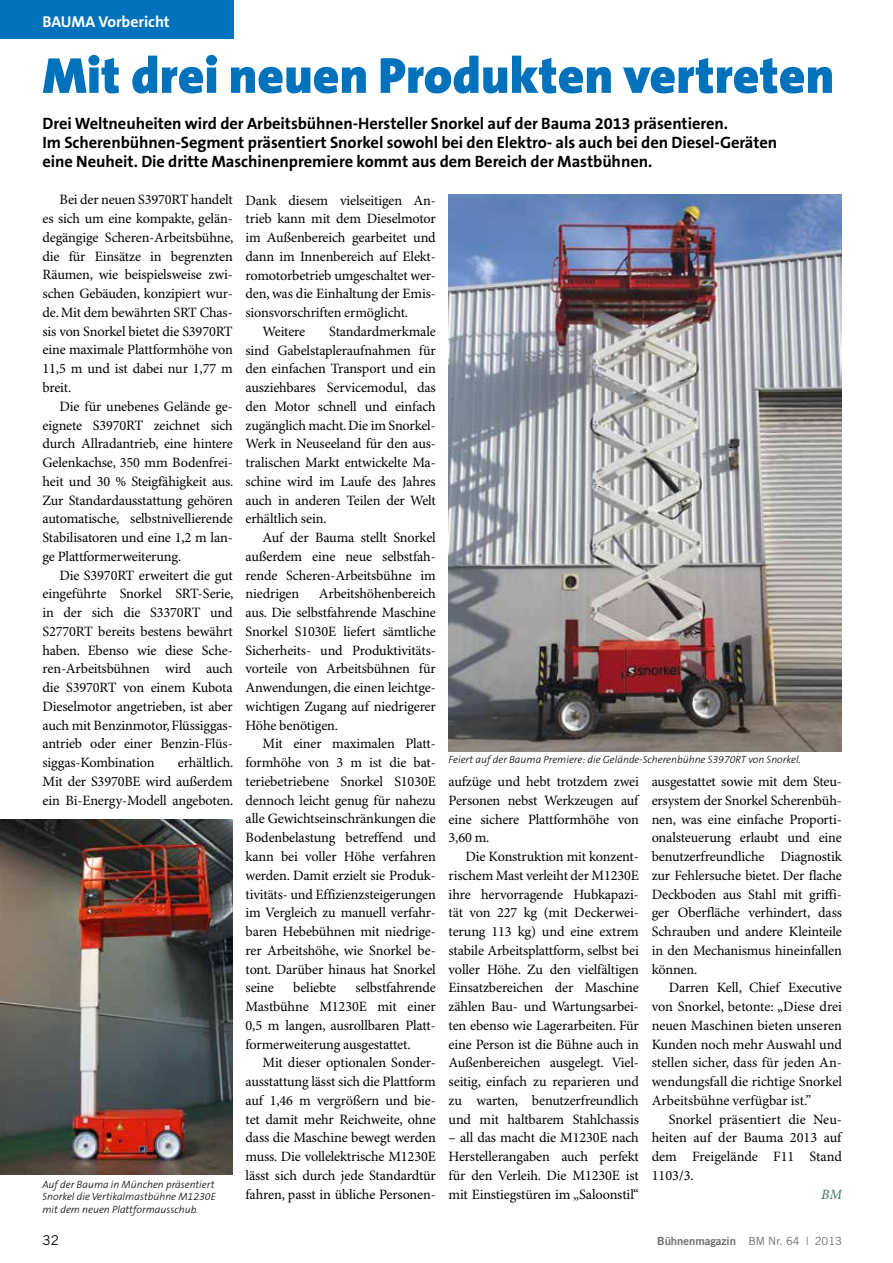
<style>
.page{position:relative;width:893px;height:1263px;background:#fff}
.page>*{position:absolute;margin:0;border:0;box-sizing:border-box;transform-origin:0 0}
.t1{font:900 51px "The Sans B9";color:#0071bb}
.t2{font:700 16.5px/18.8px "The Sans B7";letter-spacing:-.005em;color:#000}
.t3{font:700 15.75px "The Sans B7";color:#fff}
.t4{font:14.25px/18.8px "Minion Pro";letter-spacing:-.01em;color:#000;text-align:justify}
.t5{font:italic 14.25px "Minion Pro";color:#3f765e}
.t6{font:13.5px "Trade Gothic";color:#000}
.t7{font:11.25px "Trade Gothic Bold Two";color:#6e6e6e}
.t8{font:italic 300 10.5px/12.3px "The Sans B3";color:#000}
.s1{font-family:"Trade Gothic"}
</style>
<div class="page">
<div style="left:0;top:0;width:234px;height:39px;background:#0071bb"></div>
<img style="left:449px;top:195px;width:393px;height:556px">
<img style="left:0;top:819px;width:233px;height:356px">
<p class="t3" style="left:43px;top:14px;width:129px">BAUMA Vorbericht</p>
<h1 class="t1" style="left:43px;top:48px;width:793px">Mit drei neuen Produkten vertreten</h1>
<p class="t2" style="left:43px;top:115px;width:736px">Drei Weltneuheiten wird der Arbeitsbühnen-Hersteller Snorkel auf der Bauma 2013 präsentieren.<br>Im Scherenbühnen-Segment präsentiert Snorkel sowohl bei den Elektro- als auch bei den Diesel-Geräten eine Neuheit. Die dritte Maschinenpremiere kommt aus dem Bereich der Mastbühnen.</p>
<p class="t4" style="left:43px;top:191px;width:193px;text-indent:17px">Bei der neuen S3970RT handelt es sich um eine kompakte, gelän&shy;degängige Scheren-Arbeitsbühne, die für Einsätze in begrenzten Räumen, wie beispielsweise zwi&shy;schen Gebäuden, konzipiert wur&shy;de. Mit dem bewährten SRT Chas&shy;sis von Snorkel bietet die S3970RT eine maximale Plattformhöhe von 11,5 m und ist dabei nur 1,77 m breit.</p>
<p class="t4" style="left:43px;top:397px;width:193px;text-indent:17px">Die für unebenes Gelände ge&shy;eignete S3970RT zeichnet sich durch Allradantrieb, eine hintere Gelenkachse, 350 mm Bodenfrei&shy;heit und 30 % Steigfähigkeit aus.<br>Zur Standardausstattung gehören automatische, selbstnivellierende Stabilisatoren und eine 1,2 m lan&shy;ge Plattformerweiterung.</p>
<p class="t4" style="left:43px;top:566px;width:193px;text-indent:17px">Die S3970RT erweitert die gut eingeführte Snorkel SRT-Serie, in der sich die S3370RT und S2770RT bereits bestens bewährt haben. Ebenso wie diese Sche&shy;ren-Arbeitsbühnen wird auch die S3970RT von einem Kubota Dieselmotor angetrieben, ist aber auch mit Benzinmotor, Flüssiggas&shy;antrieb oder einer Benzin-Flüs&shy;siggas-Kombination</p>
<p class="t4" style="left:246px;top:191px;width:192px">Dank diesem vielseitigen An-</p>
<p class="t4" style="left:246px;top:210px;width:192px">trieb kann mit dem Dieselmotor</p>
<p class="t4" style="left:246px;top:229px;width:192px">im Außenbereich gearbeitet und</p>
<p class="t4" style="left:246px;top:247px;width:192px">dann im Innenbereich auf Elekt-</p>
<p class="t4" style="left:246px;top:266px;width:192px">romotorbetrieb umgeschaltet wer-</p>
<p class="t4" style="left:246px;top:285px;width:192px">den, was die Einhaltung der Emis-</p>
<p class="t4" style="left:246px;top:304px;width:164px">sionsvorschriften ermöglicht.</p>
<p class="t4" style="left:263px;top:322px;width:44px">Weitere</p>
<p class="t4" style="left:246px;top:322px;width:192px;text-indent:84px">Standardmerkmale sind Gabelstapleraufnahmen für den einfachen Transport und ein ausziehbares Servicemodul, das den Motor schnell und einfach zugänglich macht. Die im Snorkel-Werk in Neuseeland für den aus&shy;tralischen Markt entwickelte Ma&shy;schine wird im Laufe des Jahres auch in anderen Teilen der Welt erhältlich sein.</p>
<p class="t4" style="left:246px;top:529px;width:192px;text-indent:17px">Auf der Bauma stellt Snorkel außerdem eine neue selbstfah&shy;rende Scheren-Arbeitsbühne im niedrigen</p>
<p class="t4" style="left:246px;top:585px;width:192px;text-indent:73px">Arbeitshöhenbereich aus. Die selbstfahrende Maschine Snorkel S1030E liefert sämtliche Sicherheits- und Produktivitäts&shy;vorteile von Arbeitsbühnen für Anwendungen, die einen leichtge&shy;wichtigen Zugang auf niedrigerer Höhe benötigen.</p>
<p class="t4" style="left:246px;top:735px;width:192px;text-indent:17px">Mit einer maximalen Platt&shy;formhöhe von 3 m ist die bat&shy;teriebetriebene Snorkel S1030E dennoch leicht genug für nahezu alle Gewichtseinschränkungen die Bodenbelastung betreffend und kann bei voller Höhe verfahren werden. Damit erzielt sie Produk&shy;tivitäts- und Effizienzsteigerungen im Vergleich zu manuell verfahr&shy;baren Hebebühnen mit niedrige&shy;rer Arbeitshöhe, wie Snorkel be&shy;tont. Darüber hinaus hat Snorkel seine</p>
<p class="t8" style="left:449px;top:753px;width:354px">Feiert auf der Bauma Premiere: die Gelände-Scherenbühne S3970RT von Snorkel.</p>
<p class="t4" style="left:43px;top:754px;width:193px;text-indent:135px">erhältlich.<br>Mit der S3970BE wird außerdem ein Bi-Energy-Modell angeboten.</p>
<p class="t4" style="left:449px;top:773px;width:192px">aufzüge und hebt trotzdem zwei Personen nebst Werkzeugen auf eine sichere Plattformhöhe von 3,60 m.</p>
<p class="t4" style="left:449px;top:848px;width:192px;text-indent:17px">Die Konstruktion mit konzent&shy;rischem Mast verleiht der M1230E ihre hervorragende Hubkapazi&shy;tät von 227 kg (mit Deckerwei&shy;terung 113 kg) und eine extrem stabile Arbeitsplattform, selbst bei voller Höhe. Zu den vielfältigen Einsatzbereichen der Maschine zählen Bau- und Wartungsarbei&shy;ten ebenso wie Lagerarbeiten. Für eine Person ist die Bühne auch in Außenbereichen ausgelegt. Viel&shy;seitig, einfach zu reparieren und zu warten, benutzerfreundlich und mit haltbarem Stahlchassis</p>
<p class="t4" style="left:449px;top:1129px;width:192px">– all das macht die M1230E nach Herstellerangaben auch perfekt für den Verleih. Die M1230E ist mit Einstiegstüren im „Saloonstil“</p>
<p class="t4" style="left:652px;top:773px;width:192px">ausgestattet sowie mit dem Steu&shy;ersystem der Snorkel Scherenbüh&shy;nen, was eine einfache Proporti&shy;onalsteuerung erlaubt und eine benutzerfreundliche Diagnostik zur Fehlersuche bietet. Der flache Deckboden aus Stahl mit griffi&shy;ger Oberfläche verhindert, dass Schrauben und andere Kleinteile in den Mechanismus hineinfallen können.</p>
<p class="t4" style="left:652px;top:979px;width:192px;text-indent:17px">Darren Kell, Chief Executive von Snorkel, betonte: „Diese drei neuen Maschinen bieten unseren Kunden noch mehr Auswahl und stellen sicher, dass für jeden An&shy;wendungsfall die richtige Snorkel Arbeitsbühne verfügbar ist.”</p>
<p class="t4" style="left:652px;top:1110px;width:192px;text-indent:17px">Snorkel präsentiert die Neu&shy;heiten auf der Bauma 2013 auf dem Freigelände F11 Stand 1103/3.</p>
<p class="t5" style="left:821px;top:1185px;width:22px">BM</p>
<p class="t4" style="left:246px;top:979px;width:192px;text-indent:110px">selbstfahrende Mastbühne M1230E mit einer 0,5 m langen, ausrollbaren Platt&shy;formerweiterung ausgestattet.</p>
<p class="t4" style="left:246px;top:1054px;width:192px;text-indent:17px">Mit dieser optionalen Sonder&shy;ausstattung lässt sich die Plattform auf 1,46 m vergrößern und bie&shy;tet damit mehr Reichweite, ohne dass die Maschine bewegt werden muss. Die vollelektrische M1230E lässt sich durch jede Standardtür fahren, passt in übliche Personen-</p>
<p class="t4" style="left:293px;top:979px;width:45px">beliebte</p>
<p class="t8" style="left:43px;top:1179px;width:175px">Auf der Bauma in München präsentiert<br>Snorkel die Vertikalmastbühne M1230E mit dem neuen Plattformausschub.</p>
<p class="t6" style="left:43px;top:1232px;width:18px">32</p>
<p class="t7" style="left:657px;top:1234px;width:186px">Bühnenmagazin <span class="s1">BM Nr. 64 | 2013</span></p>
</div>
